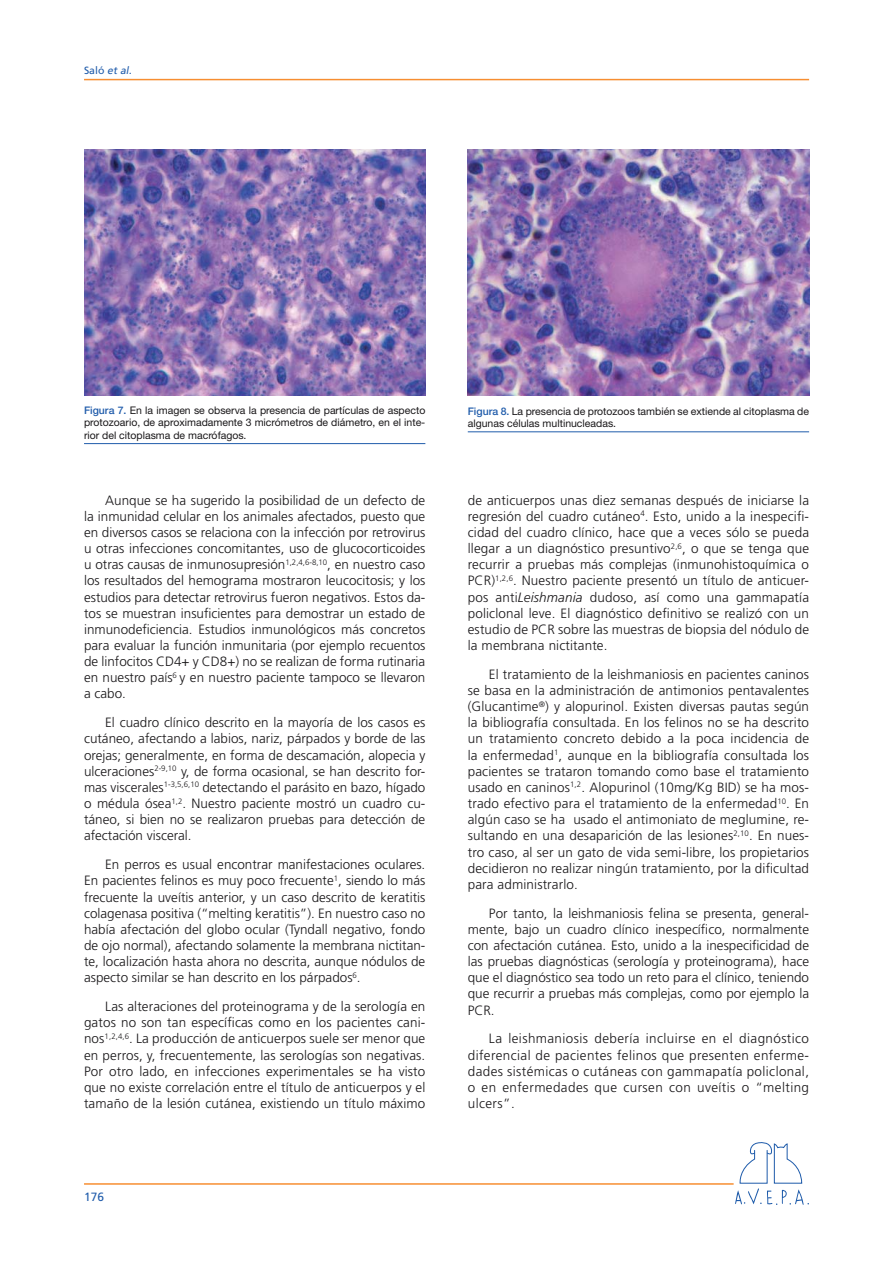
<style>
.page{position:relative;width:893px;height:1263px;background:#fff}
.page>*{position:absolute;margin:0;border:0;box-sizing:border-box;transform-origin:0 0}
.t1{font:300 13.5px/16.2px "Frutiger";letter-spacing:.005em;color:#191719;text-align:justify}
.t2{font:12px "Frutiger";color:#205cab}
.t3{font:10.5px/12.6px "Helvetica Neue LT Std";color:#191719}
.t4{font:italic 10.5px "Frutiger";color:#205cab}
.s1{font-style:normal}
.s2{font-weight:500;color:#205cab}
.s3{font-family:"Frutiger LT Std";font-style:italic}
</style>
<div class="page">
<hr style="left:84px;top:1183px;width:650px;height:2px;background:#f78e31">
<hr style="left:84px;top:79px;width:725px;height:1px;background:#f78e31">
<svg style="left:735px;top:1142px;width:74px;height:63px"></svg>
<img style="left:468px;top:150px;width:341px;height:246px">
<hr style="left:468px;top:431px;width:341px;height:1px;background:#205cab">
<hr style="left:84px;top:443px;width:341px;height:1px;background:#205cab">
<img style="left:84px;top:150px;width:341px;height:246px">
<p class="t4" style="left:84px;top:66px;width:51px"><span class="s1">Saló</span> et al.</p>
<p class="t3" style="left:84px;top:405px;width:343px;text-align:justify"><span class="s2">Figura 7.</span> En la imagen se observa la presencia de partículas de aspecto protozoario, de aproximadamente 3 micrómetros de diámetro, en el inte&shy;rior del citoplasma de macrófagos.</p>
<p class="t1" style="left:84px;top:493px;width:343px;text-indent:21px">Aunque se ha sugerido la posibilidad de un defecto de la inmunidad celular en los animales afectados, puesto que en diversos casos se relaciona con la infección por retrovirus u otras infecciones concomitantes, uso de glucocorticoides u otras causas de inmunosupresión<sup>1,2,4,6-8,10</sup>, en nuestro caso los resultados del hemograma mostraron leucocitosis; y los estudios para detectar retrovirus fueron negativos. Estos da&shy;tos se muestran insuficientes para demostrar un estado de inmunodeficiencia. Estudios inmunológicos más concretos para evaluar la función inmunitaria (por ejemplo recuentos de linfocitos CD4+ y CD8+) no se realizan de forma rutinaria en nuestro país<sup>6</sup> y en nuestro paciente tampoco se llevaron a cabo.</p>
<p class="t1" style="left:84px;top:716px;width:343px;text-indent:21px">El cuadro clínico descrito en la mayoría de los casos es cutáneo, afectando a labios, nariz, párpados y borde de las orejas; generalmente, en forma de descamación, alopecia y ulceraciones<sup>2-9,10</sup> y, de forma ocasional, se han descrito for&shy;mas viscerales<sup>1-3,5,6,10</sup> detectando el parásito en bazo, hígado o médula ósea<sup>1,2</sup>. Nuestro paciente mostró un cuadro cu&shy;táneo, si bien no se realizaron pruebas para detección de afectación visceral.</p>
<p class="t1" style="left:84px;top:857px;width:343px;text-indent:21px">En perros es usual encontrar manifestaciones oculares.<br>En pacientes felinos es muy poco frecuente<sup>1</sup>, siendo lo más frecuente la uveítis anterior, y un caso descrito de keratitis colagenasa positiva (“melting keratitis”). En nuestro caso no había afectación del globo ocular (Tyndall negativo, fondo de ojo normal), afectando solamente la membrana nictitan&shy;te, localización hasta ahora no descrita, aunque nódulos de aspecto similar se han descrito en los párpados<sup>6</sup>.</p>
<p class="t1" style="left:84px;top:999px;width:343px;text-indent:21px">Las alteraciones del proteinograma y de la serología en gatos no son tan específicas como en los pacientes cani&shy;nos<sup>1,2,4,6</sup>. La producción de anticuerpos suele ser menor que en perros, y, frecuentemente, las serologías son negativas.<br>Por otro lado, en infecciones experimentales se ha visto que no existe correlación entre el título de anticuerpos y el tamaño de la lesión cutánea, existiendo un título máximo</p>
<p class="t2" style="left:84px;top:1192px;width:21px">176</p>
<p class="t3" style="left:468px;top:405px;width:343px"><span class="s2">Figura 8.</span> La presencia de protozoos también se extiende al citoplasma de algunas células multinucleadas.</p>
<p class="t1" style="left:468px;top:493px;width:343px">de anticuerpos unas diez semanas después de iniciarse la regresión del cuadro cutáneo<sup>4</sup>. Esto, unido a la inespecifi&shy;cidad del cuadro clínico, hace que a veces sólo se pueda llegar a un diagnóstico presuntivo<sup>2,6</sup>, o que se tenga que recurrir a pruebas más complejas (inmunohistoquímica o PCR)<sup>1,2,6</sup>. Nuestro paciente presentó un título de anticuer&shy;pos anti<span class="s3">Leishmania</span> dudoso, así como una gammapatía policlonal leve. El diagnóstico definitivo se realizó con un estudio de PCR sobre las muestras de biopsia del nódulo de la membrana nictitante.</p>
<p class="t1" style="left:468px;top:667px;width:343px;text-indent:21px">El tratamiento de la leishmaniosis en pacientes caninos se basa en la administración de antimonios pentavalentes (Glucantime<sup>®</sup>) y alopurinol. Existen diversas pautas según la bibliografía consultada. En los felinos no se ha descrito un tratamiento concreto debido a la poca incidencia de la enfermedad<sup>1</sup>, aunque en la bibliografía consultada los pacientes se trataron tomando como base el tratamiento usado en caninos<sup>1,2</sup>. Alopurinol (10mg/Kg BID) se ha mos&shy;trado efectivo para el tratamiento de la enfermedad<sup>10</sup>. En algún caso se ha usado el antimoniato de meglumine, re&shy;sultando en una desaparición de las lesiones<sup>2,10</sup>. En nues&shy;tro caso, al ser un gato de vida semi-libre, los propietarios decidieron no realizar ningún tratamiento, por la dificultad para administrarlo.</p>
<p class="t1" style="left:468px;top:906px;width:343px;text-indent:21px">Por tanto, la leishmaniosis felina se presenta, general&shy;mente, bajo un cuadro clínico inespecífico, normalmente con afectación cutánea. Esto, unido a la inespecificidad de las pruebas diagnósticas (serología y proteinograma), hace que el diagnóstico sea todo un reto para el clínico, teniendo que recurrir a pruebas más complejas, como por ejemplo la PCR.</p>
<p class="t1" style="left:468px;top:1032px;width:343px;text-indent:21px">La leishmaniosis debería incluirse en el diagnóstico diferencial de pacientes felinos que presenten enferme&shy;dades sistémicas o cutáneas con gammapatía policlonal, o en enfermedades que cursen con uveítis o “melting ulcers”.</p>
</div>
